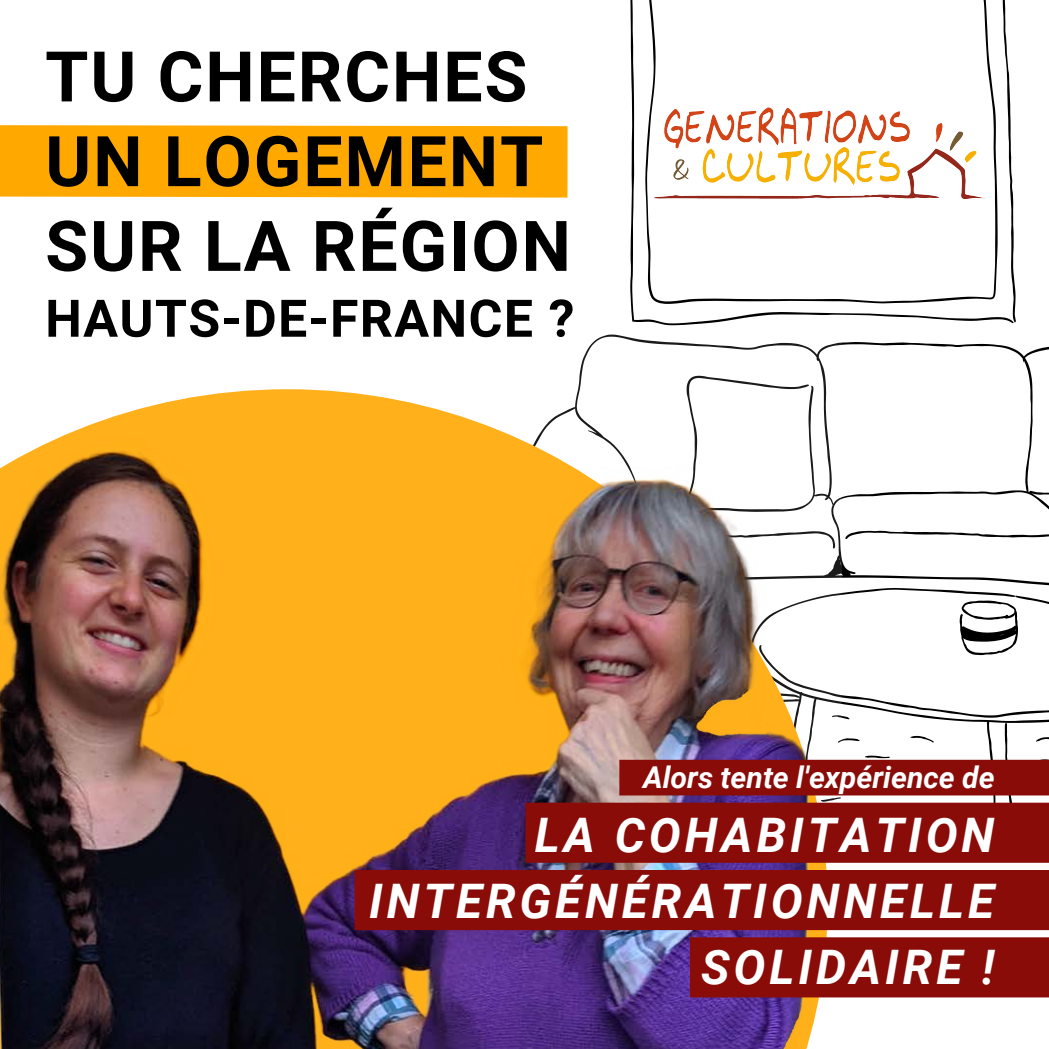
<style>
.page{position:relative;width:1049px;height:1049px;background:#fff}
.page>*{position:absolute;margin:0;border:0;box-sizing:border-box;transform-origin:0 0}
.t1{font:700 70px "Roboto";letter-spacing:.025em;color:#000}
.t2{font:700 51.75px "Roboto";letter-spacing:.025em;color:#000}
.t3{font:italic 700 47.5px/65.8px "Roboto";letter-spacing:.08em;color:#fff;text-align:right}
.t4{font:italic 700 30px "Roboto";color:#fff}
</style>
<div class="page">
<svg style="left:630px;top:0;width:418px;height:802px"></svg>
<img style="left:0;top:332px;width:841px;height:716px">
<svg style="left:0;top:89px;width:639px;height:144px"></svg>
<div style="left:525px;top:802px;width:523px;height:60px;background:#890c08"></div>
<div style="left:619px;top:759px;width:429px;height:36px;background:#890c08"></div>
<div style="left:354px;top:869px;width:694px;height:60px;background:#890c08"></div>
<div style="left:689px;top:937px;width:359px;height:60px;background:#890c08"></div>
<img style="left:644px;top:97px;width:353px;height:113px">
<p class="t1" style="left:45px;top:36px;width:483px">TU CHERCHES</p>
<p class="t1" style="left:45px;top:121px;width:499px">UN LOGEMENT</p>
<p class="t1" style="left:45px;top:206px;width:527px">SUR LA RÉGION</p>
<p class="t2" style="left:45px;top:288px;width:530px">HAUTS-DE-FRANCE ?</p>
<p class="t4" style="left:642px;top:759px;width:353px">Alors tente l'expérience de</p>
<p class="t3" style="left:369px;top:803px;width:627px">LA COHABITATION<br>INTERGÉNÉRATIONNELLE<br>SOLIDAIRE !</p>
</div>
